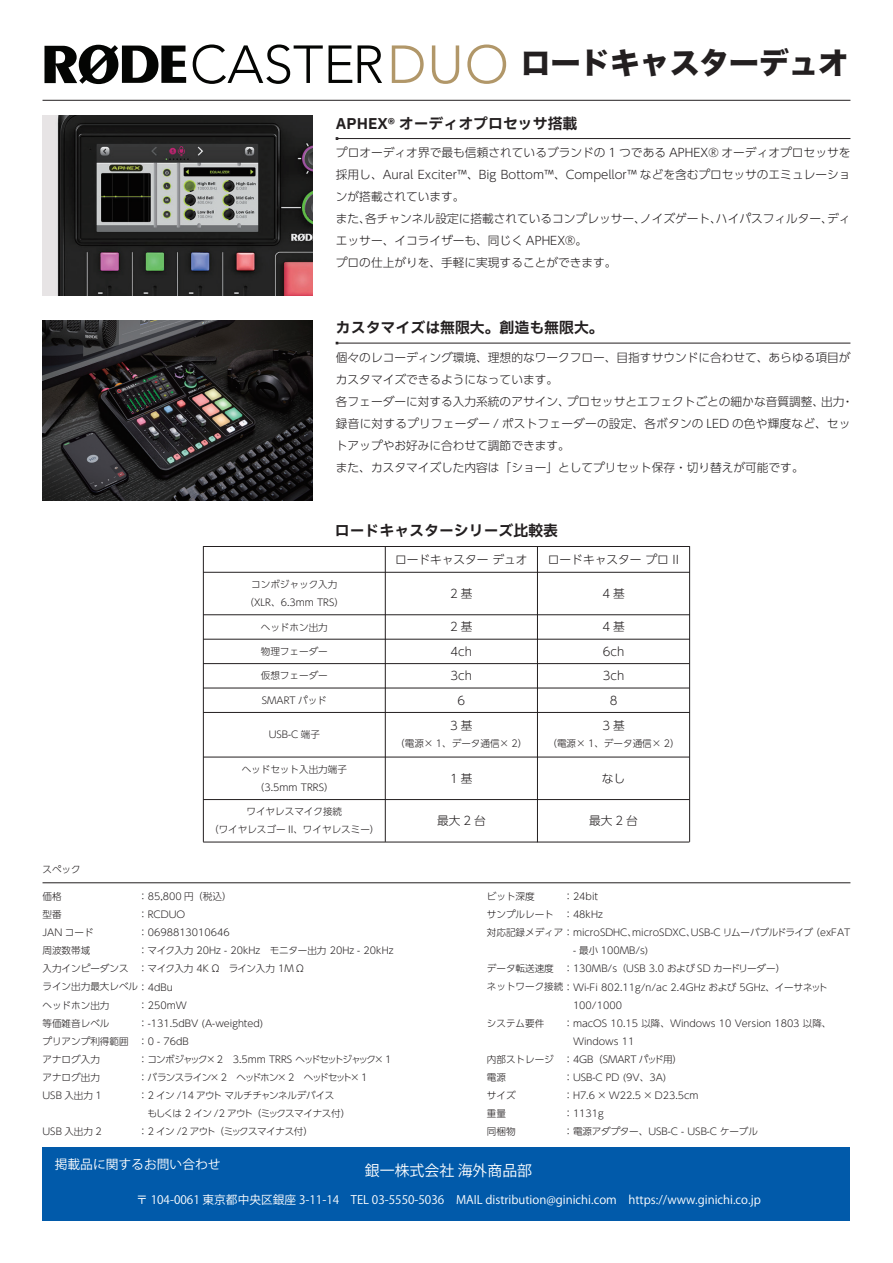
<style>
.page{position:relative;width:893px;height:1263px;background:#fff}
.page>*{position:absolute;margin:0;border:0;box-sizing:border-box;transform-origin:0 0}
.t1{font:29.7px "Hira Kaku Std W8";color:#231f20}
.t2{font:700 14.85px "IBM Plex Sans JP";color:#231f20}
.t3{font:14.85px "Koz Go Pr 6 N";color:#fff}
.t4{font:12.75px "Koz Go Pr 6 N";color:#fff}
.t5{font:300 11.7px/22px "UD Shin Go Pr 6 N";color:#231f20}
.t6{font:11.7px "Koz Go Pr 6 N";color:#fff}
.t7{font:300 9.6px/18px "UD Shin Go Pr 6 N";color:#231f20}
.t8{font:300 9.6px/18px "UD Shin Go Pr 6 N";letter-spacing:-.02em;color:#231f20}
.t9{font:300 9.6px/18px "UD Shin Go Pr 6 N";letter-spacing:-.11em;color:#231f20}
.t10{font:300 9.6px "UD Shin Go Pr 6 N";letter-spacing:-.08em;color:#231f20}
.t11{font:300 9.6px "UD Shin Go Pr 6 N";letter-spacing:-.065em;color:#231f20}
.t12{font:300 9.6px "UD Shin Go Pr 6 N";letter-spacing:-.03em;color:#231f20}
</style>
<div class="page">
<div style="left:43px;top:1147px;width:807px;height:73px;background:#015aaa"></div>
<hr style="left:43px;top:882px;width:807px;height:1px;background:#231f20">
<svg style="left:44px;top:45px;width:142px;height:39px"></svg>
<svg style="left:193px;top:44px;width:130px;height:40px"></svg>
<svg style="left:329px;top:45px;width:23px;height:38px"></svg>
<svg style="left:358px;top:45px;width:24px;height:38px"></svg>
<svg style="left:392px;top:45px;width:32px;height:38px"></svg>
<svg style="left:432px;top:45px;width:27px;height:39px"></svg>
<svg style="left:467px;top:45px;width:39px;height:39px"></svg>
<hr style="left:43px;top:100px;width:807px;height:1px;background:#231f20">
<hr style="left:338px;top:138px;width:512px;height:1px;background:#231f20">
<hr style="left:338px;top:343px;width:512px;height:1px;background:#231f20">
<img style="left:43px;top:116px;width:270px;height:180px">
<img style="left:43px;top:320px;width:270px;height:180px">
<hr style="left:203px;top:572px;width:487px;height:1px;background:#231f20">
<hr style="left:203px;top:614px;width:487px;height:1px;background:#231f20">
<hr style="left:203px;top:639px;width:487px;height:1px;background:#231f20">
<hr style="left:385px;top:546px;width:1px;height:296px;background:#231f20">
<hr style="left:537px;top:547px;width:1px;height:295px;background:#231f20">
<hr style="left:203px;top:663px;width:486px;height:1px;background:#231f20">
<hr style="left:203px;top:688px;width:486px;height:1px;background:#231f20">
<hr style="left:203px;top:712px;width:487px;height:1px;background:#231f20">
<hr style="left:203px;top:757px;width:486px;height:1px;background:#231f20">
<hr style="left:203px;top:799px;width:486px;height:1px;background:#231f20">
<hr style="left:203px;top:842px;width:486px;height:1px;background:#231f20">
<hr style="left:203px;top:546px;width:487px;height:1px;background:#231f20">
<hr style="left:203px;top:546px;width:1px;height:296px;background:#231f20">
<hr style="left:689px;top:546px;width:1px;height:296px;background:#231f20">
<h1 class="t1" style="left:521px;top:47px;width:329px">ロードキャスターデュオ</h1>
<h2 class="t2" style="left:336px;top:112px;width:243px">APHEX® オーディオプロセッサ搭載</h2>
<p class="t5" style="left:336px;top:141px;width:516px">プロオーディオ界で最も信頼されているブランドの 1 つである APHEX® オーディオプロセッサを</p>
<p class="t5" style="left:336px;top:163px;width:516px">採用し、Aural Exciter™、Big Bottom™、Compellor™ などを含むプロセッサのエミュレーショ</p>
<p class="t5" style="left:336px;top:185px;width:130px">ンが搭載されています。</p>
<p class="t5" style="left:827px;top:207px;width:25px">ディ</p>
<p class="t5" style="left:365px;top:207px;width:282px">各チャンネル設定に搭載されているコンプレッサー、</p>
<p class="t5" style="left:640px;top:207px;width:83px">ノイズゲート、</p>
<p class="t5" style="left:716px;top:207px;width:118px">ハイパスフィルター、</p>
<p class="t5" style="left:336px;top:207px;width:282px">また、<br>エッサー、イコライザーも、同じく APHEXR。<br>プロの仕上がりを、手軽に実現することができます。</p>
<h2 class="t2" style="left:336px;top:316px;width:269px">カスタマイズは無限大。創造も無限大。</h2>
<p class="t5" style="left:336px;top:346px;width:516px">個々のレコーディング環境、理想的なワークフロー、目指すサウンドに合わせて、あらゆる項目が</p>
<p class="t5" style="left:336px;top:368px;width:224px">カスタマイズできるようになっています。</p>
<p class="t5" style="left:842px;top:390px;width:13px">・</p>
<p class="t5" style="left:336px;top:390px;width:516px">各フェーダーに対する入力系統のアサイン、<br>録音に対するプリフェーダー / ポストフェーダーの設定、各ボタンの LED の色や輝度など、セットアップやお好みに合わせて調節できます。<br>また、カスタマイズした内容は「ショー」としてプリセット保存・切り替えが可能です。</p>
<p class="t5" style="left:567px;top:390px;width:259px">プロセッサとエフェクトごとの細かな音質調整、</p>
<p class="t5" style="left:821px;top:390px;width:25px">出力</p>
<h2 class="t2" style="left:335px;top:519px;width:225px">ロードキャスターシリーズ比較表</h2>
<p class="t7" style="left:43px;top:860px;width:40px">スペック</p>
<p class="t7" style="left:245px;top:575px;width:101px;text-align:center">コンボジャック入力（XLR、6.3mm TRS(</p>
<p class="t7" style="left:261px;top:618px;width:68px">ヘッドホン出力</p>
<p class="t7" style="left:261px;top:642px;width:68px">物理フェーダー</p>
<p class="t7" style="left:261px;top:666px;width:68px">仮想フェーダー</p>
<p class="t7" style="left:262px;top:691px;width:67px">SMART パッド</p>
<p class="t7" style="left:269px;top:725px;width:53px">USB C- 端子</p>
<p class="t7" style="left:242px;top:760px;width:107px;text-align:center">ヘッドセット入出力端子（3.5mm TRRS(</p>
<p class="t7" style="left:209px;top:802px;width:172px;text-align:center">ワイヤレスマイク接続<br>（ワイヤレスゴー 、I I ワイヤレスミー(</p>
<p class="t5" style="left:395px;top:548px;width:134px">ロードキャスターデュオ</p>
<p class="t5" style="left:548px;top:548px;width:133px">ロードキャスタープロ II</p>
<p class="t5" style="left:450px;top:582px;width:24px">2基</p>
<p class="t5" style="left:602px;top:582px;width:24px">4基</p>
<p class="t5" style="left:450px;top:615px;width:24px">2基</p>
<p class="t5" style="left:602px;top:615px;width:24px">4基</p>
<p class="t5" style="left:451px;top:640px;width:23px">4ch</p>
<p class="t5" style="left:603px;top:640px;width:23px">6ch</p>
<p class="t5" style="left:451px;top:664px;width:23px">3ch</p>
<p class="t5" style="left:603px;top:664px;width:23px">3ch</p>
<p class="t5" style="left:457px;top:689px;width:9px">6</p>
<p class="t5" style="left:610px;top:689px;width:9px">8</p>
<p class="t5" style="left:450px;top:714px;width:24px">3基</p>
<p class="t7" style="left:395px;top:734px;width:134px">（電源× 1、データ通信× 2(</p>
<p class="t5" style="left:450px;top:767px;width:24px">1基</p>
<p class="t5" style="left:602px;top:714px;width:24px">3基</p>
<p class="t7" style="left:547px;top:734px;width:134px">（電源× 1、データ通信× 2(</p>
<p class="t5" style="left:602px;top:767px;width:25px">なし</p>
<p class="t5" style="left:437px;top:809px;width:50px">最大2台</p>
<p class="t5" style="left:589px;top:809px;width:50px">最大2台</p>
<p class="t7" style="left:138px;top:887px;width:257px">：85,800 円（税込(<br>：RCDUO<br>：0698813010646<br>：マイク入力 20Hz - 20kHz　モニター出力 20Hz - 20kHz：マイク入力 4K Ω　ライン入力 1M Ω</p>
<p class="t8" style="left:138px;top:995px;width:198px">：250mW<br>：-131.5dBV (A weighted(<br>：0 - 76dB<br>：コンボジャック<br>：バランスライン<br>：2 イン /14 アウトマルチチャンネルデバイス</p>
<p class="t11" style="left:138px;top:1124px;width:176px">：2 イン /2 アウト（ミックスマイナス付(</p>
<p class="t7" style="left:43px;top:887px;width:132px">価格<br>型番<br>JAN コード<br>周波数帯域<br>入力インピーダンス<br>ライン出力最大レベル：4dBuヘッドホン出力<br>等価雑音レベル<br>プリアンプ利得範囲<br>アナログ入力<br>アナログ出力<br>USB 入出力 1</p>
<p class="t7" style="left:43px;top:1122px;width:61px">USB 入出力 2</p>
<p class="t7" style="left:212px;top:1014px;width:5px">-</p>
<p class="t9" style="left:350px;top:1050px;width:27px;text-indent:-144px">×2　3.5mm TRRS ヘッドセットジャック×1</p>
<p class="t7" style="left:374px;top:1050px;width:19px">×1</p>
<p class="t7" style="left:210px;top:1068px;width:70px">× 2　ヘッドホン</p>
<p class="t10" style="left:148px;top:1105px;width:204px">もしくは 2 イン /2 アウト（ミックスマイナス付(</p>
<p class="t7" style="left:277px;top:1068px;width:76px">× 2　ヘッドセット</p>
<p class="t7" style="left:487px;top:887px;width:152px">ビット深度<br>サンプルレート<br>対応記録メディア：microSDHC、</p>
<p class="t7" style="left:487px;top:959px;width:342px">データ転送速度<br>ネットワーク接続：Wi Fi 802.11 n/g /ac 2.4GHz および 5GHz、イーサネット</p>
<p class="t7" style="left:487px;top:1014px;width:59px">システム要件</p>
<p class="t7" style="left:487px;top:1050px;width:68px">内部ストレージ電源<br>サイズ<br>重量<br>同梱物</p>
<p class="t7" style="left:563px;top:887px;width:41px">：24bit：48kHz</p>
<p class="t12" style="left:691px;top:925px;width:124px">USB C- リムーバブルドライブ</p>
<p class="t7" style="left:810px;top:923px;width:41px">（exFAT</p>
<p class="t7" style="left:632px;top:923px;width:65px">microSDXC、</p>
<p class="t7" style="left:573px;top:941px;width:77px">- 最小 100M B (s/</p>
<p class="t7" style="left:573px;top:977px;width:50px;text-indent:14px">-<br>100/1000</p>
<p class="t7" style="left:573px;top:1032px;width:63px">Windows 11</p>
<p class="t7" style="left:563px;top:959px;width:223px">：130MB （s / USB 3.0 および SD カードリーダー(</p>
<p class="t7" style="left:563px;top:1014px;width:270px">：macOS 10.15 以降、Windows 10 Version 1803 以降、</p>
<p class="t7" style="left:563px;top:1050px;width:196px">：4GB（SMART パッド用(<br>：USB C- PD (9V、3A(<br>：H7.6 × W22.5 × D23.5cm<br>：1131g<br>：電源アダプター、USB C- - USB C- ケーブル</p>
<h3 class="t4" style="left:55px;top:1157px;width:167px">掲載品に関するお問い合わせ</h3>
<p class="t6" style="left:136px;top:1193px;width:626px">〒 104-0061 東京都中央区銀座 3-11-14　TEL 03-5550-5036　MAIL distribution@ginichi.com　https://www.ginichi.co j p.</p>
<h2 class="t3" style="left:365px;top:1162px;width:169px">銀一株式会社海外商品部</h2>
</div>
